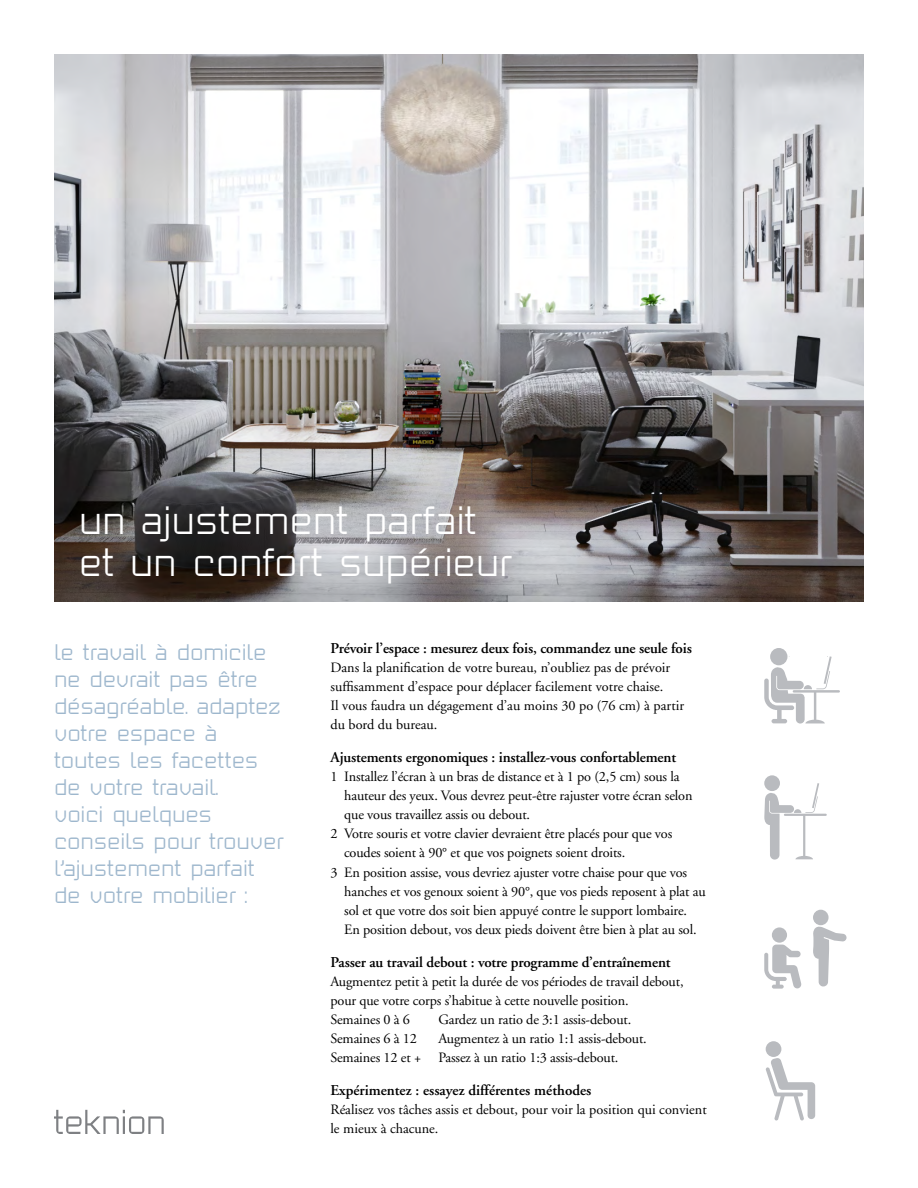
<style>
.page{position:relative;width:918px;height:1188px;background:#fff}
.page>*{position:absolute;margin:0;border:0;box-sizing:border-box;transform-origin:0 0}
.t1{font:39.45px/42.6px "Teknion Modern AG";letter-spacing:-.01em;color:#fff}
.t2{font:22.5px/27px "Teknion Modern AG";letter-spacing:-.01em;color:#9eb7cd}
.t3{font:600 15px "Adobe Garamond";letter-spacing:-.01em;color:#000}
.t4{font:14.25px/19px "Adobe Garamond";letter-spacing:-.01em;color:#000}
</style>
<div class="page">
<img style="left:54px;top:55px;width:810px;height:547px">
<svg style="left:54px;top:1110px;width:110px;height:24px"></svg>
<div style="left:764px;top:775px;width:16px;height:16px;background:#b9bbbf;border-radius:50%"></div>
<svg style="left:764px;top:783px;width:63px;height:77px"></svg>
<div style="left:766px;top:1041px;width:15px;height:16px;background:#b9bbbf;border-radius:50%"></div>
<svg style="left:766px;top:1058px;width:49px;height:62px"></svg>
<div style="left:770px;top:648px;width:17px;height:17px;background:#b9bbbf;border-radius:50%"></div>
<svg style="left:764px;top:656px;width:76px;height:68px"></svg>
<div style="left:772px;top:927px;width:15px;height:16px;background:#b9bbbf;border-radius:50%"></div>
<svg style="left:764px;top:945px;width:38px;height:44px"></svg>
<div style="left:813px;top:910px;width:16px;height:15px;background:#b9bbbf;border-radius:50%"></div>
<svg style="left:813px;top:926px;width:34px;height:61px"></svg>
<h1 class="t1" style="left:79px;top:498px;width:435px">un ajustement parfait et un confort supérieur</h1>
<h2 class="t2" style="left:54px;top:639px;width:231px">le travail à domicile ne devrait pas être désagréable. adaptez votre espace à toutes les facettes de votre travail.<br>voici quelques conseils pour trouver l’ajustement parfait de votre mobilier :</h2>
<p class="t3" style="left:330px;top:640px;width:363px">Prévoir l’espace : mesurez deux fois, commandez une seule fois</p>
<p class="t4" style="left:330px;top:658px;width:355px">Dans la planification de votre bureau, n’oubliez pas de prévoir suffisamment d’espace pour déplacer facilement votre chaise.<br>Il vous faudra un dégagement d’au moins 30 po (76 cm) à partir du bord du bureau.</p>
<p class="t3" style="left:330px;top:749px;width:347px">Ajustements ergonomiques : installez-vous confortablement</p>
<p class="t4" style="left:330px;top:767px;width:351px">1 Installez l’écran à un bras de distance et à 1 po (2,5 cm) sous la</p>
<p class="t4" style="left:344px;top:786px;width:350px">hauteur des yeux. Vous devrez peut-être rajuster votre écran selon</p>
<p class="t4" style="left:344px;top:806px;width:187px">que vous travaillez assis ou debout.</p>
<p class="t4" style="left:330px;top:825px;width:343px">2 Votre souris et votre clavier devraient être placés pour que vos</p>
<p class="t4" style="left:344px;top:844px;width:283px">coudes soient à 90° et que vos poignets soient droits.</p>
<p class="t4" style="left:330px;top:863px;width:358px">3 En position assise, vous devriez ajuster votre chaise pour que vos</p>
<p class="t4" style="left:344px;top:882px;width:363px">hanches et vos genoux soient à 90°, que vos pieds reposent à plat au</p>
<p class="t4" style="left:344px;top:901px;width:344px">sol et que votre dos soit bien appuyé contre le support lombaire.</p>
<p class="t4" style="left:344px;top:920px;width:354px">En position debout, vos deux pieds doivent être bien à plat au sol.</p>
<p class="t3" style="left:330px;top:954px;width:342px">Passer au travail debout : votre programme d’entraînement</p>
<p class="t4" style="left:330px;top:972px;width:355px">Augmentez petit à petit la durée de vos périodes de travail debout, pour que votre corps s’habitue à cette nouvelle position.<br>Semaines 0 à 6</p>
<p class="t4" style="left:438px;top:1010px;width:194px">Gardez un ratio de 3:1 assis-debout.</p>
<p class="t4" style="left:330px;top:1029px;width:318px;text-indent:108px">Augmentez à un ratio 1:1 assis-debout.<br>Semaines 12 et + Passez à un ratio 1:3 assis-debout.</p>
<p class="t3" style="left:330px;top:1082px;width:262px">Expérimentez : essayez différentes méthodes</p>
<p class="t4" style="left:330px;top:1100px;width:378px">Réalisez vos tâches assis et debout, pour voir la position qui convient le mieux à chacune.</p>
<p class="t4" style="left:330px;top:1029px;width:88px">Semaines 6 à 12</p>
</div>
